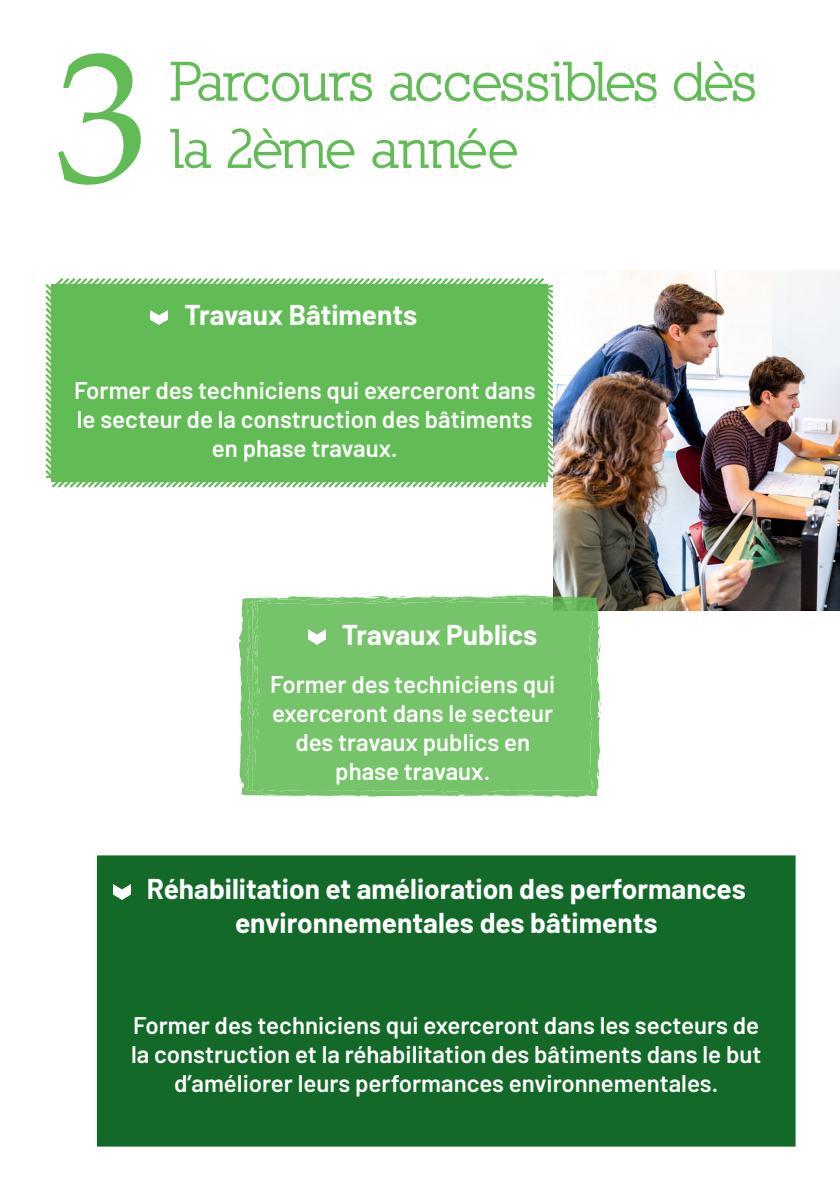
<style>
.page{position:relative;width:840px;height:1191px;background:#fff}
.page>*{position:absolute;margin:0;border:0;box-sizing:border-box;transform-origin:0 0}
.t1{font:186px "Palatino Linotype";color:#62bc55}
.t2{font:700 56px "Nilland";letter-spacing:-.035em;color:#62bc55}
.t3{font:700 28px "Barlow";color:#fff}
.t4{font:600 24px/28.8px "Barlow";color:#fff;text-align:center}
</style>
<div class="page">
<div style="left:97px;top:855px;width:698px;height:291px;background:#126928;border:2px solid #126928"></div>
<img style="left:114px;top:884px;width:17px;height:15px">
<div style="left:45px;top:278px;width:508px;height:210px;background:#62bc55"></div>
<img style="left:150px;top:310px;width:17px;height:15px">
<img style="left:553px;top:270px;width:286px;height:340px">
<div style="left:252px;top:596px;width:348px;height:201px;background:#75c469"></div>
<svg style="left:553px;top:596px;width:18px;height:4px"></svg>
<svg style="left:327px;top:597px;width:8px;height:4px"></svg>
<svg style="left:396px;top:596px;width:10px;height:8px"></svg>
<svg style="left:240px;top:598px;width:42px;height:195px;background:#7cc771"></svg>
<img style="left:308px;top:630px;width:17px;height:14px">
<p class="t1" style="left:55px;top:-14px;width:95px">3</p>
<p class="t2" style="left:170px;top:48px;width:587px">Parcours accessibles dès</p>
<p class="t2" style="left:170px;top:116px;width:349px">la 2ème année</p>
<p class="t3" style="left:184px;top:294px;width:234px">Travaux Bâtiments</p>
<p class="t4" style="left:74px;top:374px;width:462px">Former des techniciens qui exerceront dans le secteur de la construction des bâtiments en phase travaux.</p>
<p class="t3" style="left:341px;top:614px;width:197px">Travaux Publics</p>
<p class="t4" style="left:270px;top:668px;width:286px">Former des techniciens qui exerceront dans le secteur des travaux publics en phase travaux.</p>
<p class="t3" style="left:147px;top:868px;width:600px">Réhabilitation et amélioration des performances</p>
<p class="t3" style="left:235px;top:902px;width:423px">environnementales des bâtiments</p>
<p class="t4" style="left:131px;top:1009px;width:631px">Former des techniciens qui exerceront dans les secteurs de la construction et la réhabilitation des bâtiments dans le but d’améliorer leurs performances environnementales.</p>
</div>
